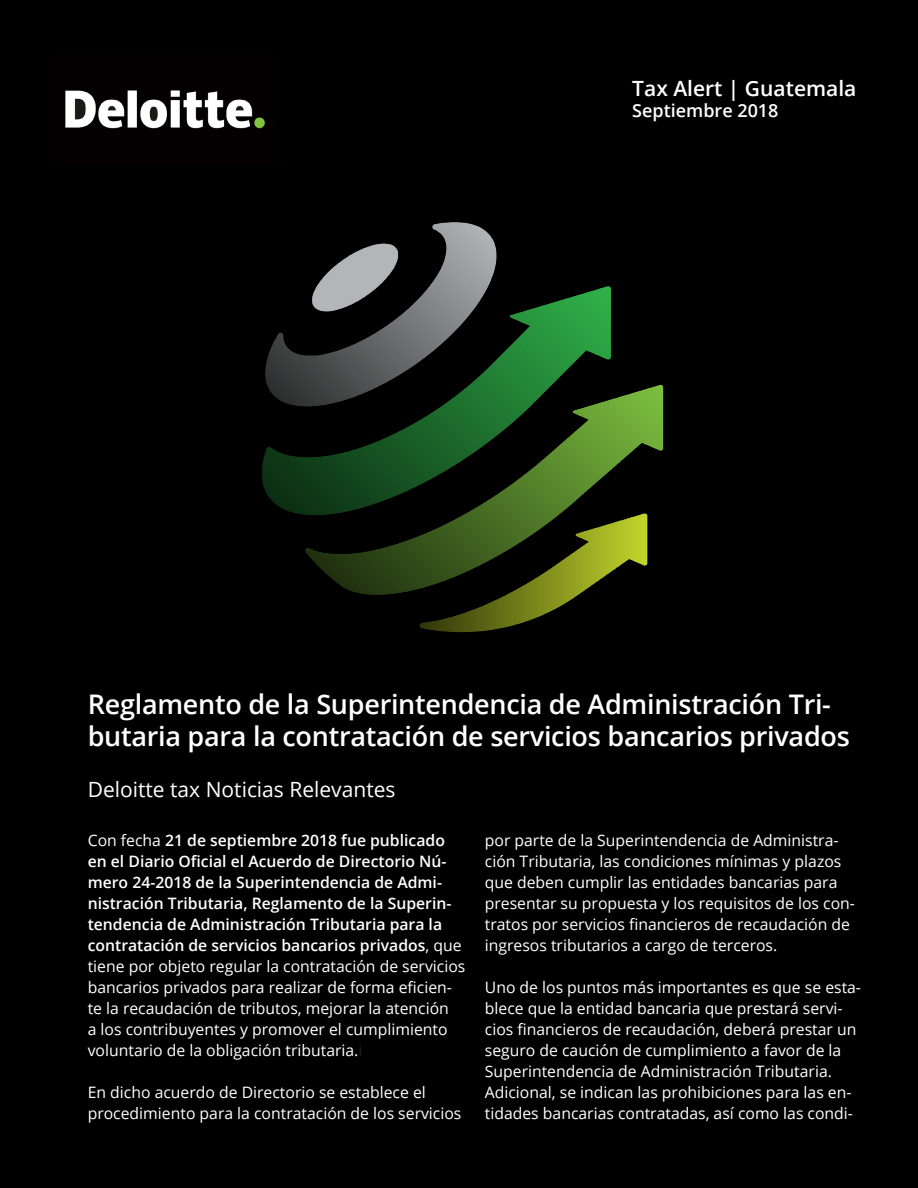
<style>
.page{position:relative;width:918px;height:1188px;background:#000}
.page>*{position:absolute;margin:0;border:0;box-sizing:border-box;transform-origin:0 0}
.t1{font:600 27px/32.4px "Open Sans";letter-spacing:-.01em;color:#fff}
.t2{font:21px "Open Sans";color:#fff}
.t3{font:600 21px "Open Sans";color:#fff}
.t4{font:600 18px "Open Sans";color:#fff}
.t5{font:15.75px/21px "Open Sans";color:#fff}
.t6{font:600 15.75px/21px "Open Sans";color:#fff}
.s1{font-weight:400}
.s2{font-weight:400;color:#231f20}
</style>
<div class="page">
<img style="left:54px;top:54px;width:221px;height:110px">
<img style="left:255px;top:220px;width:415px;height:414px">
<p class="t3" style="left:632px;top:74px;width:226px">Tax Alert | Guatemala</p>
<p class="t4" style="left:632px;top:98px;width:148px">Septiembre 2018</p>
<p class="t1" style="left:88px;top:687px;width:764px">Reglamento de la Superintendencia de Administración Tri&shy;butaria para la contratación de servicios bancarios privados</p>
<p class="t2" style="left:88px;top:775px;width:309px">Deloitte tax Noticias Relevantes</p>
<p class="t6" style="left:88px;top:830px;width:379px"><span class="s1">Con fecha</span> 21 de septiembre 2018 fue publicado en el Diario Oficial el Acuerdo de Directorio Nú&shy;mero 24-2018 de la Superintendencia de Admi&shy;nistración Tributaria, Reglamento de la Superin&shy;tendencia de Administración Tributaria para la contratación de servicios bancarios privados<span class="s1">, que tiene por objeto regular la contratación de servicios bancarios privados para realizar de forma eficien&shy;te la recaudación de tributos, mejorar la atención<br>a los contribuyentes y promover el cumplimiento voluntario de la obligación tributaria.</span><span class="s2">i</span></p>
<p class="t5" style="left:88px;top:1082px;width:375px">En dicho acuerdo de Directorio se establece el procedimiento para la contratación de los servicios</p>
<p class="t5" style="left:485px;top:830px;width:372px">por parte de la Superintendencia de Administra&shy;ción Tributaria, las condiciones mínimas y plazos que deben cumplir las entidades bancarias para presentar su propuesta y los requisitos de los con&shy;tratos por servicios financieros de recaudación de ingresos tributarios a cargo de terceros.</p>
<p class="t5" style="left:485px;top:977px;width:378px">Uno de los puntos más importantes es que se esta&shy;blece que la entidad bancaria que prestará servi&shy;cios financieros de recaudación, deberá prestar un seguro de caución de cumplimiento a favor de la Superintendencia de Administración Tributaria.</p>
<p class="t5" style="left:485px;top:1082px;width:370px">Adicional, se indican las prohibiciones para las en&shy;tidades bancarias contratadas, así como las condi-</p>
</div>
